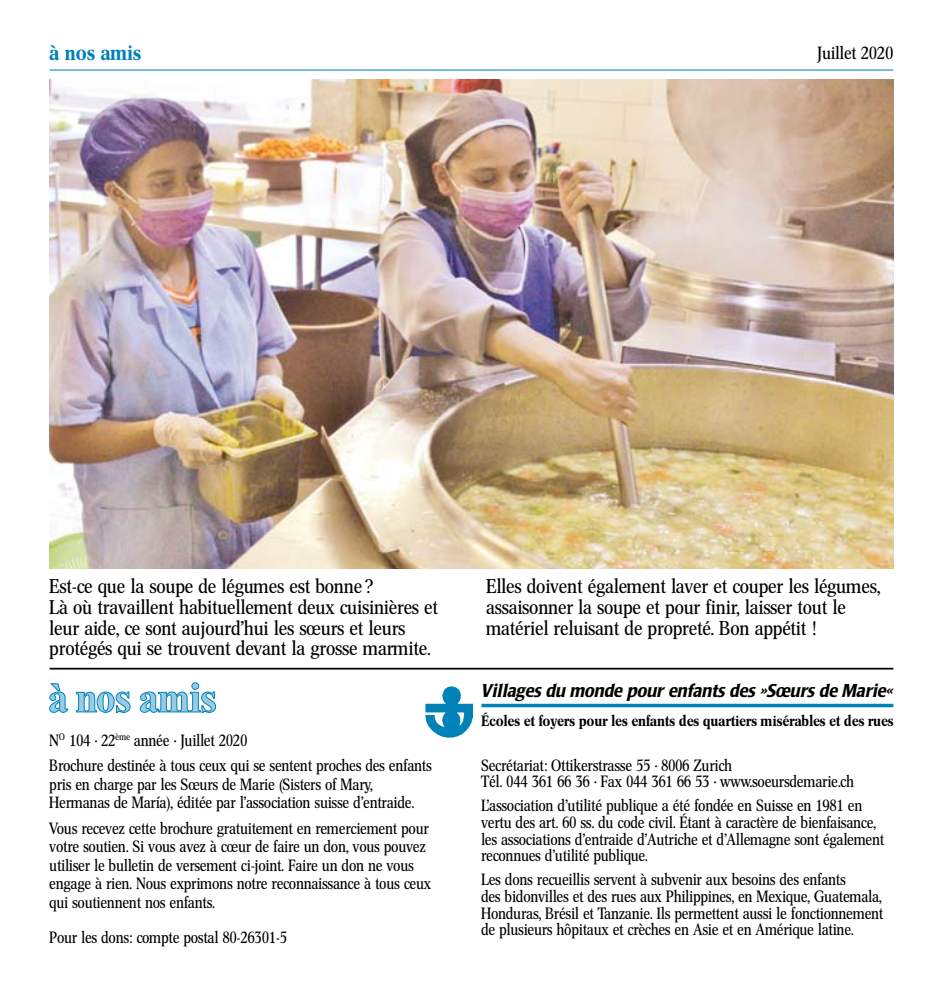
<style>
.page{position:relative;width:943px;height:993px;background:#fff}
.page>*{position:absolute;margin:0;border:0;box-sizing:border-box;transform-origin:0 0}
.t1{font:21px "Cnn Med";color:#0081b8}
.t2{font:19.6px/20.5px "Cnn Reg";color:#000;scale:1.05 1}
.t3{font:italic 18.38px "Pol Con Med";letter-spacing:.015em;color:#000;scale:1.04 1}
.t4{font:17.5px "Cnn Reg";color:#000;scale:1.05 1}
.t5{font:16.1px/16.6px "Cnn Reg";color:#000}
.t6{font:14.88px "Cnn Med";color:#000}
</style>
<div class="page">
<hr style="left:50px;top:667px;width:843px;height:2px;background:#000">
<hr style="left:50px;top:69px;width:843px;height:1px;background:#0081b8">
<img style="left:50px;top:79px;width:843px;height:489px">
<svg style="left:49px;top:683px;width:20px;height:29px"></svg>
<svg style="left:76px;top:691px;width:55px;height:22px"></svg>
<svg style="left:140px;top:682px;width:76px;height:31px"></svg>
<svg style="left:481px;top:703px;width:412px;height:4px;background:#3299c5"></svg>
<img style="left:425px;top:686px;width:48px;height:50px">
<h1 class="t1" style="left:50px;top:40px;width:93px">à nos amis</h1>
<p class="t4" style="left:817px;top:43px;width:74px">Juillet 2020</p>
<p class="t2" style="left:50px;top:576px;width:371px">Est-ce que la soupe de légumes est bonne?<br>Là où travaillent habituellement deux cuisinières et leur aide, ce sont aujourd’hui les sœurs et leurs protégés qui se trouvent devant la grosse marmite.</p>
<p class="t2" style="left:486px;top:576px;width:376px">Elles doivent également laver et couper les légumes, assaisonner la soupe et pour finir, laisser tout le matériel reluisant de propreté. Bon appétit !</p>
<p class="t3" style="left:481px;top:679px;width:401px">Villages du monde pourenfants des »Sœurs de Marie«</p>
<p class="t5" style="left:50px;top:727px;width:384px;line-height:25.9px">N<sup>O</sup> 104 · 22<sup>ème</sup> année · Juillet 2020<br>Brochure destinée à tous ceux qui se sentent proches des enfants</p>
<p class="t5" style="left:50px;top:774px;width:366px;line-height:18.4px">pris en charge par les Sœurs de Marie (Sisters of Mary,<br>Hermanas de María), éditée par l’association suisse d’entraide.</p>
<p class="t5" style="left:50px;top:819px;width:383px;line-height:18.4px">Vous recevez cette brochure gratuitement en remerciement pour votre soutien. Si vous avez à cœur de faire un don, vous pouvez utiliser le bulletin de versement ci-joint. Faire un don ne vous engage à rien. Nous exprimons notre reconnaissance à tous ceux qui soutiennent nos enfants.</p>
<p class="t5" style="left:50px;top:928px;width:239px">Pour les dons: compte postal 80-26301-5</p>
<p class="t6" style="left:481px;top:711px;width:414px">Écoles et foyers pour les enfants des quartiers misérables et des rues</p>
<p class="t5" style="left:481px;top:756px;width:374px">Secrétariat: Ottikerstrasse 55 · 8006 Zurich<br>Tél. 044 361 66 36 · Fax 044 361 66 53 · www.soeursdemarie.ch</p>
<p class="t5" style="left:481px;top:797px;width:404px">L’association d’utilité publique a été fondée en Suisse en 1981 en vertu des art. 60 ss. du code civil. Étant à caractère de bienfaisance, les associations d’entraide d’Autriche et d’Allemagne sont également reconnues d’utilité publique.</p>
<p class="t5" style="left:481px;top:871px;width:403px">Les dons recueillis servent à subvenir aux besoins des enfants<br>des bidonvilles et des rues aux Philippines, en Mexique, Guatemala, Honduras, Brésil et Tanzanie. Ils permettent aussi le fonctionnement de plusieurs hôpitaux et crèches en Asie et en Amérique latine.</p>
</div>
